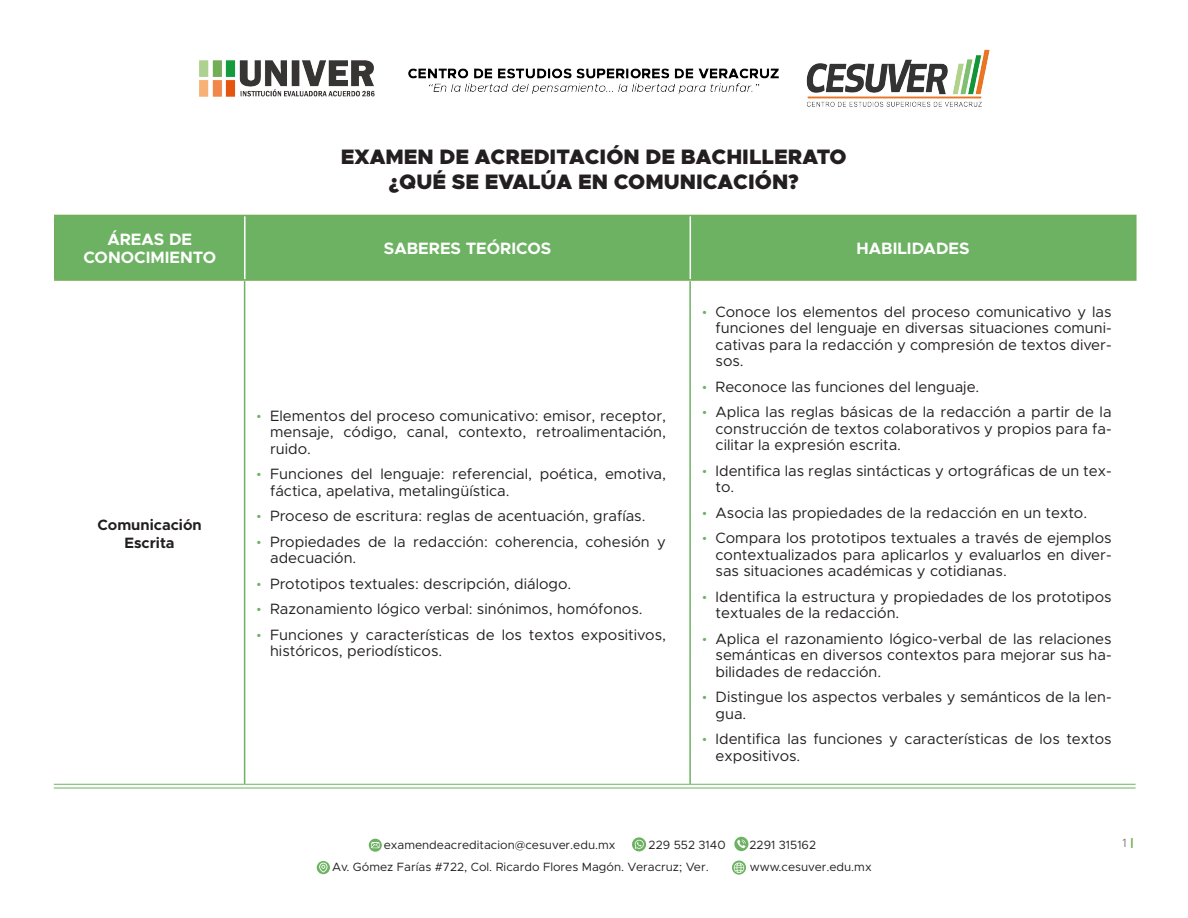
<style>
.page{position:relative;width:1188px;height:918px;background:#fff}
.page>*{position:absolute;margin:0;border:0;box-sizing:border-box;transform-origin:0 0}
.sub_areas{font:900 21px "Metropolis";color:#231f20}
.Título_encabezado{font:700 16.5px/18px "Metropolis";color:#fff;text-align:center}
.t1{font:15px/16.5px "Metropolis";color:#231f20}
.sub_areas-2{font:700 15px "Metropolis";color:#231f20}
.t2{font:12px "Metropolis";color:#231f20}
.t3{font:12px "Metropolis";color:#787a7d}
.s1{font-family:"Rubik";color:#6db262}
.s2{font-weight:900;color:#73ae56}
</style>
<div class="page">
<img style="left:199px;top:49px;width:791px;height:58px">
<svg style="left:317px;top:861px;width:13px;height:13px"></svg>
<svg style="left:319px;top:863px;width:9px;height:10px"></svg>
<svg style="left:732px;top:861px;width:14px;height:14px"></svg>
<svg style="left:632px;top:837px;width:14px;height:15px"></svg>
<svg style="left:369px;top:839px;width:13px;height:13px"></svg>
<svg style="left:734px;top:837px;width:14px;height:14px"></svg>
<svg style="left:54px;top:787px;width:191px;height:1px"></svg>
<svg style="left:245px;top:787px;width:445px;height:1px"></svg>
<svg style="left:690px;top:787px;width:446px;height:1px"></svg>
<hr style="left:244px;top:281px;width:1px;height:503px;background:#6db262">
<hr style="left:689px;top:281px;width:2px;height:503px;background:#6db262">
<hr style="left:54px;top:784px;width:191px;height:1px;background:#6db262">
<hr style="left:54px;top:788px;width:191px;height:1px;background:#6db262">
<hr style="left:245px;top:784px;width:445px;height:1px;background:#6db262">
<hr style="left:245px;top:788px;width:445px;height:1px;background:#6db262">
<hr style="left:690px;top:784px;width:446px;height:1px;background:#6db262">
<hr style="left:690px;top:788px;width:446px;height:1px;background:#6db262">
<div style="left:56px;top:216px;width:1079px;height:63px;background:#6db262"></div>
<hr style="left:244px;top:216px;width:2px;height:63px;background:#fff">
<hr style="left:690px;top:216px;width:1px;height:63px;background:#fff">
<hr style="left:54px;top:215px;width:191px;height:1px;background:#73ae56">
<hr style="left:54px;top:216px;width:2px;height:63px;background:#73ae56">
<hr style="left:245px;top:215px;width:445px;height:1px;background:#73ae56">
<hr style="left:690px;top:215px;width:447px;height:1px;background:#73ae56">
<hr style="left:1135px;top:216px;width:2px;height:63px;background:#73ae56">
<hr style="left:54px;top:279px;width:191px;height:2px;background:#73ae56">
<hr style="left:245px;top:279px;width:445px;height:2px;background:#73ae56">
<hr style="left:690px;top:279px;width:447px;height:2px;background:#73ae56">
<p class="sub_areas" style="left:341px;top:144px;width:507px">EXAMEN DE ACREDITACIÓN DE BACHILLERATO</p>
<p class="sub_areas" style="left:389px;top:169px;width:412px">¿QUÉ SE EVALÚA EN COMUNICACIÓN?</p>
<p class="Título_encabezado" style="left:83px;top:231px;width:134px">ÁREAS DE<br>CONOCIMIENTO</p>
<p class="Título_encabezado" style="left:384px;top:240px;width:169px">SABERES TEÓRICOS</p>
<p class="Título_encabezado" style="left:857px;top:240px;width:115px">HABILIDADES</p>
<p class="sub_areas-2" style="left:97px;top:515px;width:106px">Comunicación</p>
<p class="sub_areas-2" style="left:124px;top:533px;width:52px">Escrita</p>
<p class="t1" style="left:270px;top:408px;width:398px;text-align:justify;text-indent:-14px"><span class="s1">·</span> Elementos del proceso comunicativo: emisor, receptor, mensaje, código, canal, contexto, retroalimentación, ruido.</p>
<p class="t1" style="left:270px;top:466px;width:398px;text-indent:-14px"><span class="s1">·</span> Funciones del lenguaje: referencial, poética, emotiva, fáctica, apelativa, metalingüística.</p>
<p class="t1" style="left:257px;top:508px;width:390px"><span class="s1">·</span> Proceso de escritura: reglas de acentuación, grafías.</p>
<p class="t1" style="left:270px;top:534px;width:397px;text-indent:-14px"><span class="s1">·</span> Propiedades de la redacción: coherencia, cohesión y adecuación.</p>
<p class="t1" style="left:257px;top:576px;width:316px"><span class="s1">·</span> Prototipos textuales: descripción, diálogo.</p>
<p class="t1" style="left:257px;top:601px;width:387px"><span class="s1">·</span> Razonamiento lógico verbal: sinónimos, homófonos.</p>
<p class="t1" style="left:270px;top:627px;width:397px;text-indent:-14px"><span class="s1">·</span> Funciones y características de los textos expositivos, históricos, periodísticos.</p>
<p class="t1" style="left:716px;top:303px;width:398px;text-align:justify;text-indent:-14px"><span class="s1">·</span> Conoce los elementos del proceso comunicativo y las funciones del lenguaje en diversas situaciones comuni&shy;cativas para la redacción y compresión de textos diver&shy;sos.</p>
<p class="t1" style="left:702px;top:378px;width:279px"><span class="s1">·</span> Reconoce las funciones del lenguaje.</p>
<p class="t1" style="left:716px;top:404px;width:398px;text-align:justify;text-indent:-14px"><span class="s1">·</span> Aplica las reglas básicas de la redacción a partir de la construcción de textos colaborativos y propios para fa&shy;cilitar la expresión escrita.</p>
<p class="t1" style="left:716px;top:462px;width:398px;text-indent:-14px"><span class="s1">·</span> Identifica las reglas sintácticas y ortográficas de un tex&shy;to.</p>
<p class="t1" style="left:702px;top:504px;width:387px"><span class="s1">·</span> Asocia las propiedades de la redacción en un texto.</p>
<p class="t1" style="left:716px;top:530px;width:398px;text-align:justify;text-indent:-14px"><span class="s1">·</span> Compara los prototipos textuales a través de ejemplos contextualizados para aplicarlos y evaluarlos en diver&shy;sas situaciones académicas y cotidianas.</p>
<p class="t1" style="left:716px;top:588px;width:397px;text-indent:-14px"><span class="s1">·</span> Identifica la estructura y propiedades de los prototipos textuales de la redacción.</p>
<p class="t1" style="left:716px;top:630px;width:398px;text-align:justify;text-indent:-14px"><span class="s1">·</span> Aplica el razonamiento lógico-verbal de las relaciones semánticas en diversos contextos para mejorar sus ha&shy;bilidades de redacción.</p>
<p class="t1" style="left:716px;top:689px;width:398px;text-indent:-14px"><span class="s1">·</span> Distingue los aspectos verbales y semánticos de la len&shy;gua.</p>
<p class="t1" style="left:716px;top:731px;width:397px;text-indent:-14px"><span class="s1">·</span> Identifica las funciones y características de los textos expositivos.</p>
<p class="t2" style="left:384px;top:837px;width:233px">examendeacreditacion@cesuver.edu.mx</p>
<p class="t2" style="left:649px;top:837px;width:79px">229 552 3140</p>
<p class="t2" style="left:750px;top:837px;width:68px">2291 315162</p>
<p class="t3" style="left:1123px;top:836px;width:13px">1 <span class="s2">|</span></p>
<p class="t2" style="left:332px;top:859px;width:378px">Av. Gómez Farías #722, Col. Ricardo Flores Magón. Veracruz; Ver.</p>
<p class="t2" style="left:750px;top:859px;width:123px">www.cesuver.edu.mx</p>
</div>
